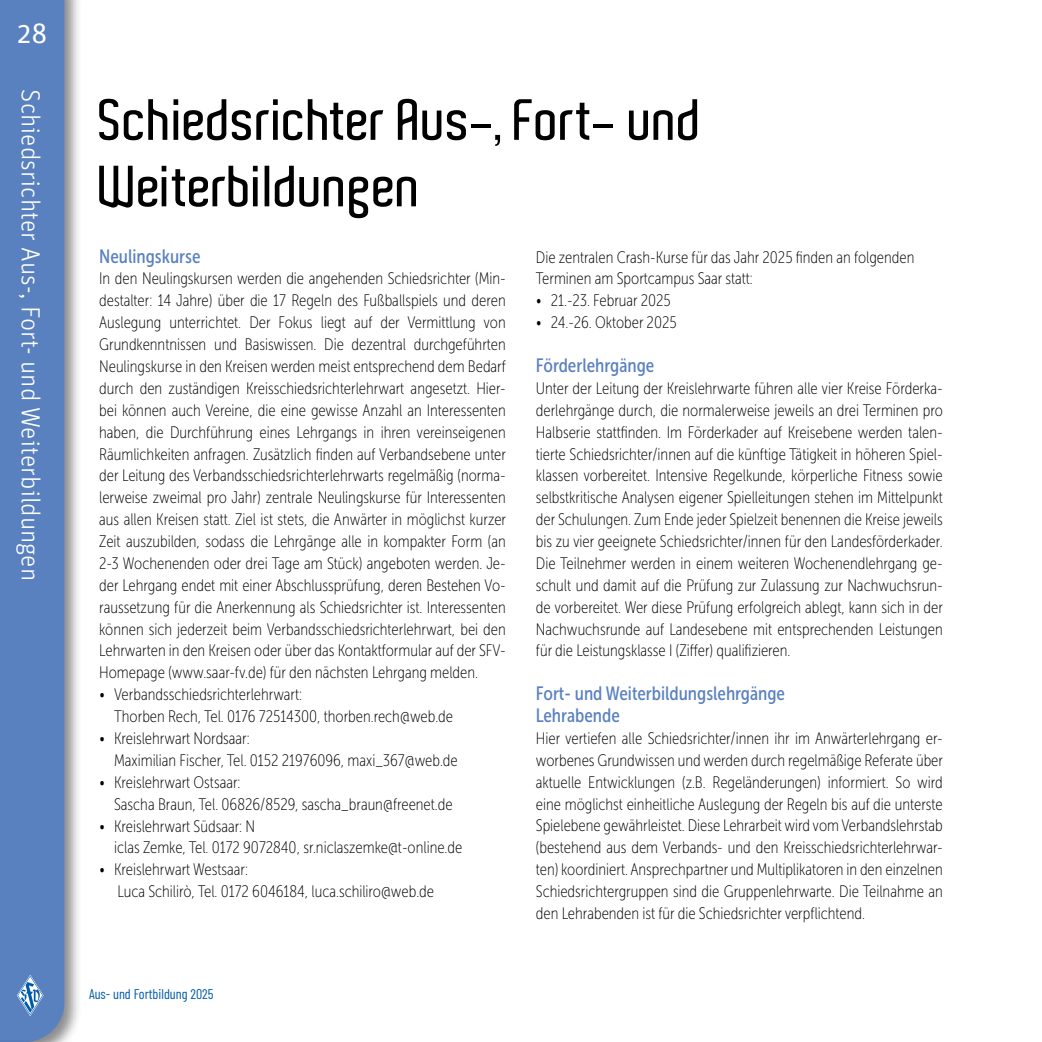
<style>
.page{position:relative;width:1042px;height:1042px;background:#fff}
.page>*{position:absolute;margin:0;border:0;box-sizing:border-box;transform-origin:0 0}
.t1{font:600 56px/66.5px "Aldo";color:#000}
.t2{font:28px "Unit Pro";color:#fff}
.t3{font:300 26.25px "Unit Pro";color:#fff}
.t4{font:19.25px/21.9px "Museo Sans Cond 500";color:#5981bf}
.t5{font:16.62px/21.9px "Museo Sans Cond 100";color:#000}
.t6{font:14px "Barlow Condensed";color:#005ca9}
</style>
<div class="page">
<div style="left:0;top:0;width:82px;height:1042px;background:#000;opacity:.45"></div>
<div style="left:0;top:0;width:64px;height:1042px;background:#5981bf"></div>
<hr style="left:0;top:1038px;width:50px;height:4px;background:#000;opacity:.45">
<svg style="left:0;top:1041px;width:32px;height:1px"></svg>
<svg style="left:17px;top:975px;width:27px;height:41px"></svg>
<h2 class="t2" style="left:17px;top:14px;width:31px">28</h2>
<h3 class="t3" style="left:48px;top:89px;width:493px;rotate:90deg">Schiedsrichter Aus-, Fort- und Weiterbildungen</h3>
<h1 class="t1" style="left:99px;top:87px;width:605px">Schiedsrichter Aus-, Fort- und<br>Weiterbildungen</h1>
<p class="t5" style="left:536px;top:246px;width:380px">Die zentralen Crash-Kurse für das Jahr 2025 finden an folgenden<br>Terminen am Sportcampus Saar statt:</p>
<p class="t5" style="left:536px;top:290px;width:136px">• 21.-23. Februar 2025</p>
<p class="t5" style="left:536px;top:312px;width:142px">• 24.-26. Oktober 2025</p>
<p class="t4" style="left:536px;top:354px;width:120px">Förderlehrgänge</p>
<p class="t5" style="left:536px;top:377px;width:409px;text-align:justify">Unter der Leitung der Kreislehrwarte führen alle vier Kreise Förderka&shy;derlehrgänge durch, die normalerweise jeweils an drei Terminen pro Halbserie stattfinden. Im Förderkader auf Kreisebene werden talen&shy;tierte Schiedsrichter/innen auf die künftige Tätigkeit in höheren Spiel&shy;klassen vorbereitet. Intensive Regelkunde, körperliche Fitness sowie selbstkritische Analysen eigener Spielleitungen stehen im Mittelpunkt der Schulungen. Zum Ende jeder Spielzeit benennen die Kreise jeweils bis zu vier geeignete Schiedsrichter/innen für den Landesförderkader.<br>Die Teilnehmer werden in einem weiteren Wochenendlehrgang ge&shy;schult und damit auf die Prüfung zur Zulassung zur Nachwuchsrun&shy;de vorbereitet. Wer diese Prüfung erfolgreich ablegt, kann sich in der Nachwuchsrunde auf Landesebene mit entsprechenden Leistungen für die Leistungsklasse I (Ziffer) qualifizieren.</p>
<p class="t4" style="left:536px;top:683px;width:251px">Fort- und Weiterbildungslehrgänge<br>Lehrabende</p>
<p class="t5" style="left:536px;top:727px;width:409px;text-align:justify">Hier vertiefen alle Schiedsrichter/innen ihr im Anwärterlehrgang er&shy;worbenes Grundwissen und werden durch regelmäßige Referate über aktuelle Entwicklungen (z.B. Regeländerungen) informiert. So wird eine möglichst einheitliche Auslegung der Regeln bis auf die unterste Spielebene gewährleistet. Diese Lehrarbeit wird vom Verbandslehrstab (bestehend aus dem Verbands- und den Kreisschiedsrichterlehrwar&shy;ten) koordiniert. Ansprechpartner und Multiplikatoren in den einzelnen Schiedsrichtergruppen sind die Gruppenlehrwarte. Die Teilnahme an den Lehrabenden ist für die Schiedsrichter verpflichtend.</p>
<p class="t4" style="left:99px;top:245px;width:103px">Neulingskurse</p>
<p class="t5" style="left:99px;top:268px;width:408px;text-align:justify">In den Neulingskursen werden die angehenden Schiedsrichter (Min&shy;destalter: 14 Jahre) über die 17 Regeln des Fußballspiels und deren Auslegung unterrichtet. Der Fokus liegt auf der Vermittlung von Grundkenntnissen und Basiswissen. Die dezentral durchgeführten Neulingskurse in den Kreisen werden meist entsprechend dem Bedarf durch den zuständigen Kreisschiedsrichterlehrwart angesetzt. Hier&shy;bei können auch Vereine, die eine gewisse Anzahl an Interessenten haben, die Durchführung eines Lehrgangs in ihren vereinseigenen Räumlichkeiten anfragen. Zusätzlich finden auf Verbandsebene unter der Leitung des Verbandsschiedsrichterlehrwarts regelmäßig (norma&shy;lerweise zweimal pro Jahr) zentrale Neulingskurse für Interessenten aus allen Kreisen statt. Ziel ist stets, die Anwärter in möglichst kurzer Zeit auszubilden, sodass die Lehrgänge alle in kompakter Form (an 2-3 Wochenenden oder drei Tage am Stück) angeboten werden. Je&shy;der Lehrgang endet mit einer Abschlussprüfung, deren Bestehen Vo&shy;raussetzung für die Anerkennung als Schiedsrichter ist. Interessenten können sich jederzeit beim Verbandsschiedsrichterlehrwart, bei den Lehrwarten in den Kreisen oder über das Kontaktformular auf der SFV-Homepage (www.saar-fv.de) für den nächsten Lehrgang melden.</p>
<p class="t5" style="left:114px;top:684px;width:340px;text-indent:-15px">• Verbandsschiedsrichterlehrwart:<br>Thorben Rech, Tel. 0176 72514300, thorben.rech@web.de</p>
<p class="t5" style="left:114px;top:727px;width:345px;text-indent:-15px">• Kreislehrwart Nordsaar:<br>Maximilian Fischer, Tel. 0152 21976096, maxi_367@web.de</p>
<p class="t5" style="left:114px;top:771px;width:340px;text-indent:-15px">• Kreislehrwart Ostsaar:<br>Sascha Braun, Tel. 06826/8529, sascha_braun@freenet.de</p>
<p class="t5" style="left:114px;top:815px;width:350px;text-indent:-15px">• Kreislehrwart Südsaar: N<br>iclas Zemke, Tel. 0172 9072840, sr.niclaszemke@t-online.de</p>
<p class="t5" style="left:117px;top:859px;width:318px;text-indent:-18px">• Kreislehrwart Westsaar:<br>Luca Schilirò, Tel. 0172 6046184, luca.schiliro@web.de</p>
<p class="t6" style="left:89px;top:983px;width:126px">Aus- und Fortbildung 2025</p>
</div>
